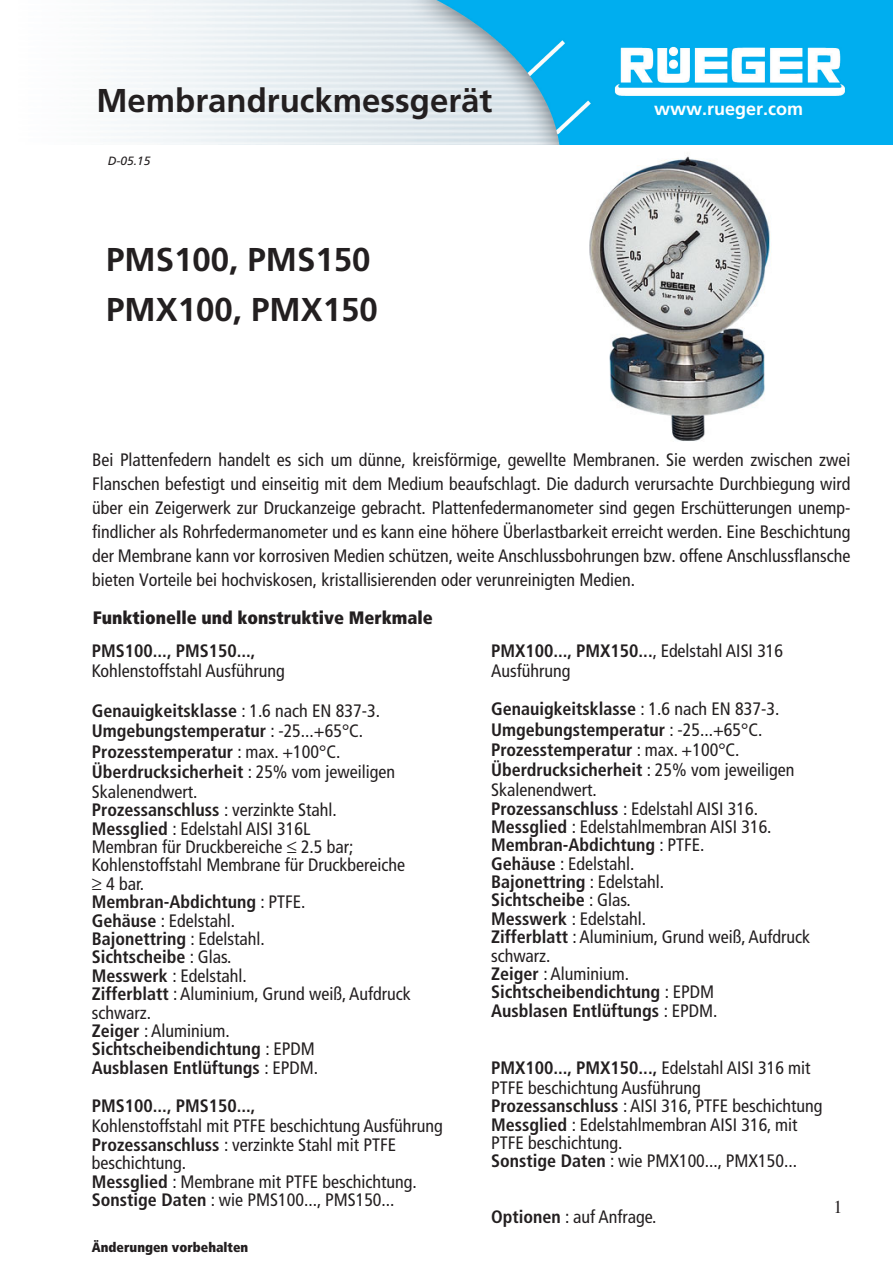
<style>
.page{position:relative;width:893px;height:1263px;background:#fff}
.page>*{position:absolute;margin:0;border:0;box-sizing:border-box;transform-origin:0 0}
.t1{font:700 33px "Frutiger";color:#231f20}
.HELV_BLACK_8{font:condensed 18px "Frutiger";color:#231f20}
.HELV_BLACK_8-2{font:700 condensed 18px "Frutiger";color:#231f20}
.Normal_e{font:condensed 18px/24px "Frutiger";color:#231f20;text-align:justify}
.HELV_BLACK_8-3{font:900 condensed 18px "Frutiger";color:#231f20}
.Normal_e-2{font:700 18px "Frutiger";color:#fff}
.t2{font:18px "Times";color:#231f20}
.HELV_BLACK_8-4{font:900 condensed 13.5px "Frutiger";color:#231f20}
.Normal_e-3{font:italic 12px "Frutiger";color:#231f20}
.s1{font-weight:400}
.s2{font-weight:700}
</style>
<div class="page">
<svg style="left:111px;top:0;width:782px;height:145px"></svg>
<img style="left:589px;top:156px;width:182px;height:285px">
<p class="t1" style="left:96px;top:81px;width:398px">Membrandruckmessgerät</p>
<p class="Normal_e-3" style="left:108px;top:154px;width:44px">D-05.15</p>
<p class="t1" style="left:106px;top:241px;width:266px">PMS100, PMS150</p>
<p class="t1" style="left:106px;top:290px;width:273px">PMX100, PMX150</p>
<p class="Normal_e-2" style="left:654px;top:98px;width:151px">www.rueger.com</p>
<p class="Normal_e" style="left:92px;top:448px;width:760px">Bei Plattenfedern handelt es sich um dünne, kreisförmige, gewellte Membranen. Sie werden zwischen zwei Flanschen befestigt und einseitig mit dem Medium beaufschlagt. Die dadurch verursachte Durchbiegung wird über ein Zeigerwerk zur Druckanzeige gebracht. Plattenfedermanometer sind gegen Erschütterungen unemp&shy;findlicher als Rohrfedermanometer und es kann eine höhere Überlastbarkeit erreicht werden. Eine Beschichtung der Membrane kann vor korrosiven Medien schützen, weite Anschlussbohrungen bzw. offene Anschlussflansche bieten Vorteile bei hochviskosen, kristallisierenden oder verunreinigten Medien.</p>
<p class="HELV_BLACK_8-3" style="left:93px;top:607px;width:341px">Funktionelle und konstruktive Merkmale</p>
<p class="HELV_BLACK_8-2" style="left:92px;top:640px;width:165px">PMS100..., PMS150...,</p>
<p class="HELV_BLACK_8" style="left:92px;top:660px;width:195px">Kohlenstoffstahl Ausführung</p>
<p class="HELV_BLACK_8-2" style="left:92px;top:700px;width:290px">Genauigkeitsklasse <span class="s1">: 1.6 nach EN 837-3.</span></p>
<p class="HELV_BLACK_8-2" style="left:92px;top:720px;width:273px">Umgebungstemperatur <span class="s1">: -25...+65°C.</span></p>
<p class="HELV_BLACK_8-2" style="left:92px;top:741px;width:250px">Prozesstemperatur <span class="s1">: max. +100°C.</span></p>
<p class="HELV_BLACK_8-2" style="left:92px;top:761px;width:305px">Überdrucksicherheit <span class="s1">: 25% vom jeweiligen</span></p>
<p class="HELV_BLACK_8" style="left:92px;top:781px;width:107px">Skalenendwert.</p>
<p class="HELV_BLACK_8-2" style="left:92px;top:799px;width:247px">Prozessanschluss <span class="s1">: verzinkte Stahl.</span></p>
<p class="HELV_BLACK_8" style="left:92px;top:818px;width:220px"><span class="s2">Messglied</span> : Edelstahl AISI 316L</p>
<p class="HELV_BLACK_8" style="left:92px;top:836px;width:263px">Membran für Druckbereiche ≤ 2.5 bar;</p>
<p class="HELV_BLACK_8" style="left:92px;top:855px;width:315px">Kohlenstoffstahl Membrane für Druckbereiche</p>
<p class="HELV_BLACK_8" style="left:92px;top:873px;width:54px">≥ 4 bar.</p>
<p class="HELV_BLACK_8-2" style="left:92px;top:891px;width:215px">Membran-Abdichtung <span class="s1">: PTFE.</span></p>
<p class="HELV_BLACK_8" style="left:92px;top:910px;width:145px"><span class="s2">Gehäuse</span> : Edelstahl.</p>
<p class="HELV_BLACK_8-2" style="left:92px;top:928px;width:174px">Bajonettring <span class="s1">: Edelstahl.</span></p>
<p class="HELV_BLACK_8-2" style="left:92px;top:946px;width:141px">Sichtscheibe <span class="s1">: Glas.</span></p>
<p class="HELV_BLACK_8" style="left:92px;top:965px;width:156px"><span class="s2">Messwerk</span> : Edelstahl.</p>
<p class="HELV_BLACK_8" style="left:92px;top:983px;width:320px"><span class="s2">Zifferblatt</span> : Aluminium, Grund weiß, Aufdruck</p>
<p class="HELV_BLACK_8" style="left:92px;top:1002px;width:61px">schwarz.</p>
<p class="HELV_BLACK_8" style="left:92px;top:1020px;width:140px"><span class="s2">Zeiger</span> : Aluminium.</p>
<p class="HELV_BLACK_8-2" style="left:92px;top:1038px;width:225px">Sichtscheibendichtung <span class="s1">: EPDM</span></p>
<p class="HELV_BLACK_8-2" style="left:92px;top:1057px;width:228px">Ausblasen Entlüftungs <span class="s1">: EPDM.</span></p>
<p class="HELV_BLACK_8-2" style="left:92px;top:1095px;width:165px">PMS100..., PMS150...,</p>
<p class="HELV_BLACK_8" style="left:92px;top:1116px;width:352px">Kohlenstoffstahl mit PTFE beschichtung Ausführung</p>
<p class="HELV_BLACK_8" style="left:92px;top:1134px;width:306px"><span class="s2">Prozessanschluss</span> : verzinkte Stahl mit PTFE</p>
<p class="HELV_BLACK_8" style="left:92px;top:1152px;width:96px">beschichtung.</p>
<p class="HELV_BLACK_8" style="left:92px;top:1171px;width:326px"><span class="s2">Messglied</span> : Membrane mit PTFE beschichtung.</p>
<p class="HELV_BLACK_8" style="left:92px;top:1189px;width:304px"><span class="s2">Sonstige Daten</span> : wie PMS100..., PMS150...</p>
<p class="HELV_BLACK_8-4" style="left:92px;top:1239px;width:158px">Änderungen vorbehalten</p>
<p class="HELV_BLACK_8-2" style="left:491px;top:640px;width:294px">PMX100..., PMX150...<span class="s1">, Edelstahl AISI 316</span></p>
<p class="HELV_BLACK_8" style="left:491px;top:660px;width:81px">Ausführung</p>
<p class="HELV_BLACK_8-2" style="left:491px;top:698px;width:290px">Genauigkeitsklasse <span class="s1">: 1.6 nach EN 837-3.</span></p>
<p class="HELV_BLACK_8-2" style="left:491px;top:719px;width:273px">Umgebungstemperatur <span class="s1">: -25...+65°C.</span></p>
<p class="HELV_BLACK_8-2" style="left:491px;top:739px;width:250px">Prozesstemperatur <span class="s1">: max. +100°C.</span></p>
<p class="HELV_BLACK_8-2" style="left:491px;top:759px;width:305px">Überdrucksicherheit <span class="s1">: 25% vom jeweiligen</span></p>
<p class="HELV_BLACK_8" style="left:491px;top:779px;width:107px">Skalenendwert.</p>
<p class="HELV_BLACK_8" style="left:491px;top:798px;width:269px"><span class="s2">Prozessanschluss</span> : Edelstahl AISI 316.</p>
<p class="HELV_BLACK_8" style="left:491px;top:816px;width:282px"><span class="s2">Messglied</span> : Edelstahlmembran AISI 316.</p>
<p class="HELV_BLACK_8-2" style="left:491px;top:834px;width:215px">Membran-Abdichtung <span class="s1">: PTFE.</span></p>
<p class="HELV_BLACK_8" style="left:491px;top:853px;width:145px"><span class="s2">Gehäuse</span> : Edelstahl.</p>
<p class="HELV_BLACK_8-2" style="left:491px;top:871px;width:174px">Bajonettring <span class="s1">: Edelstahl.</span></p>
<p class="HELV_BLACK_8-2" style="left:491px;top:889px;width:141px">Sichtscheibe <span class="s1">: Glas.</span></p>
<p class="HELV_BLACK_8" style="left:491px;top:908px;width:156px"><span class="s2">Messwerk</span> : Edelstahl.</p>
<p class="HELV_BLACK_8" style="left:491px;top:926px;width:320px"><span class="s2">Zifferblatt</span> : Aluminium, Grund weiß, Aufdruck</p>
<p class="HELV_BLACK_8" style="left:491px;top:945px;width:61px">schwarz.</p>
<p class="HELV_BLACK_8" style="left:491px;top:963px;width:140px"><span class="s2">Zeiger</span> : Aluminium.</p>
<p class="HELV_BLACK_8-2" style="left:491px;top:981px;width:225px">Sichtscheibendichtung <span class="s1">: EPDM</span></p>
<p class="HELV_BLACK_8-2" style="left:491px;top:1000px;width:228px">Ausblasen Entlüftungs <span class="s1">: EPDM.</span></p>
<p class="HELV_BLACK_8-2" style="left:491px;top:1057px;width:321px">PMX100..., PMX150..., <span class="s1">Edelstahl AISI 316 mit</span></p>
<p class="HELV_BLACK_8" style="left:491px;top:1077px;width:211px">PTFE beschichtung Ausführung</p>
<p class="HELV_BLACK_8" style="left:491px;top:1095px;width:333px"><span class="s2">Prozessanschluss</span> : AISI 316, PTFE beschichtung</p>
<p class="HELV_BLACK_8" style="left:491px;top:1114px;width:308px"><span class="s2">Messglied</span> : Edelstahlmembran AISI 316, mit</p>
<p class="HELV_BLACK_8" style="left:491px;top:1132px;width:133px">PTFE beschichtung.</p>
<p class="HELV_BLACK_8" style="left:491px;top:1150px;width:308px"><span class="s2">Sonstige Daten</span> : wie PMX100..., PMX150...</p>
<p class="HELV_BLACK_8" style="left:491px;top:1206px;width:167px"><span class="s2">Optionen</span> : auf Anfrage.</p>
<p class="t2" style="left:833px;top:1195px;width:10px">1</p>
</div>
